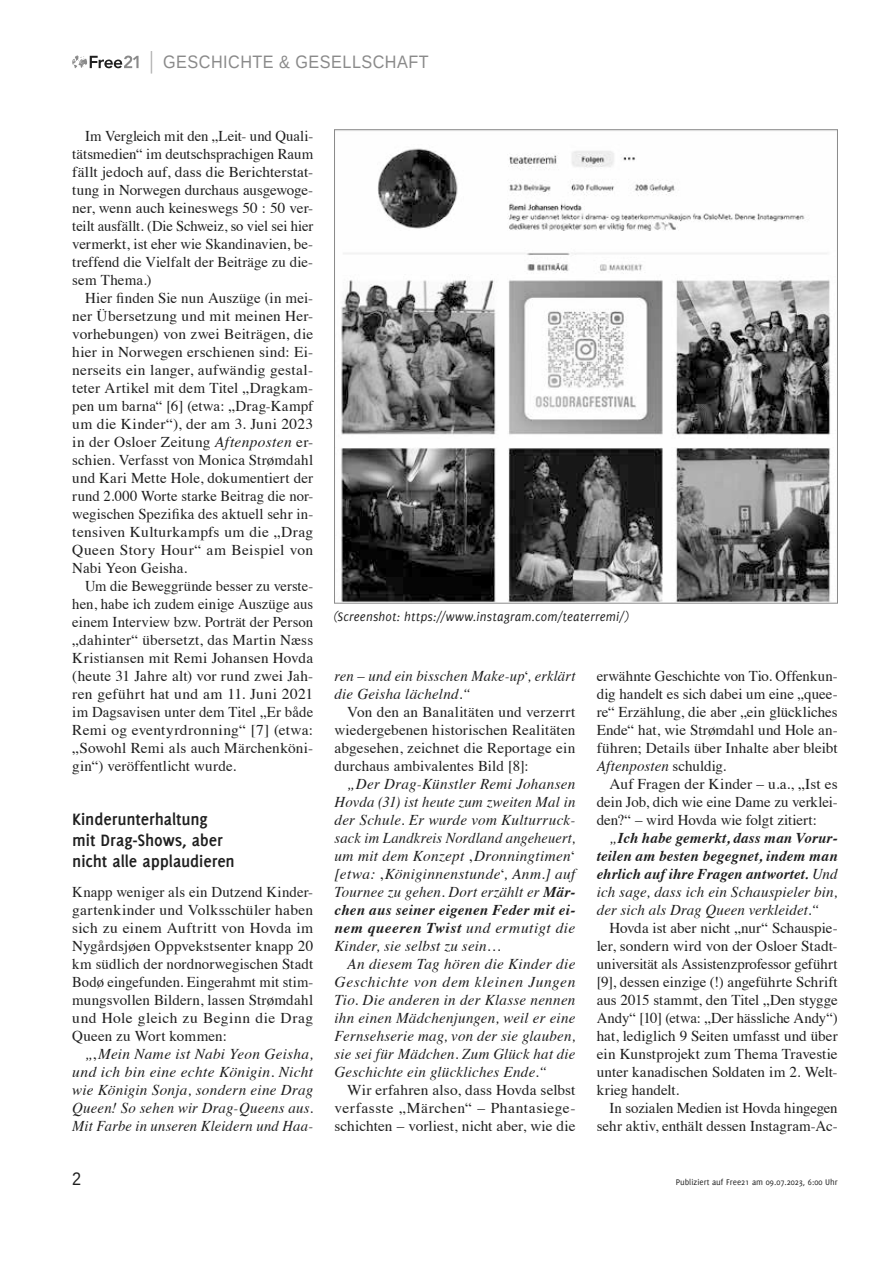
<style>
.page{position:relative;width:893px;height:1263px;background:#fff}
.page>*{position:absolute;margin:0;border:0;box-sizing:border-box;transform-origin:0 0}
.t1{font:700 18px/21px "Delicious";letter-spacing:-.005em;color:#1f1f1f}
.t2{font:18px "Liberation Sans";letter-spacing:.03em;color:#8a8a8a;scale:.9 1}
.t3{font:18px "Liberation Sans";color:#1f1f1f;scale:.9 1}
.t4{font:15px/18px "Times";letter-spacing:.01em;color:#1f1f1f;text-align:justify}
.t5{font:italic 15px/18px "Times";letter-spacing:.015em;color:#1f1f1f;text-align:justify}
.t6{font:italic 700 15px/18px "Times";letter-spacing:.01em;color:#1f1f1f;text-align:justify}
.t7{font:italic 13.5px "Delicious";letter-spacing:.015em;color:#1f1f1f}
.t8{font:9px "Delicious";color:#1f1f1f}
.s1{font-style:italic}
.s2{font-style:normal}
.s3{font-weight:700}
.s4{font-weight:400}
</style>
<div class="page">
<svg style="left:72px;top:55px;width:67px;height:13px"></svg>
<svg style="left:151px;top:51px;width:1px;height:23px"></svg>
<img style="left:341px;top:148px;width:490px;height:453px">
<p class="t2" style="left:163px;top:51px;width:297px">GESCHICHTE &amp; GESELLSCHAFT</p>
<p class="t4" style="left:72px;top:126px;width:242px;text-indent:13px">Im Vergleich mit den „Leit- und Quali&shy;tätsmedien“ im deutschsprachigen Raum fällt jedoch auf, dass die Berichterstat&shy;tung in Norwegen durchaus ausgewoge&shy;ner, wenn auch keineswegs 50 : 50 ver&shy;teilt ausfällt. (Die Schweiz, so viel sei hier vermerkt, ist eher wie Skandinavien, be&shy;treffend die Vielfalt der Beiträge zu die&shy;sem Thema.)</p>
<p class="t4" style="left:72px;top:288px;width:242px;text-indent:13px">Hier finden Sie nun Auszüge (in mei&shy;ner Übersetzung und mit meinen Her&shy;vorhebungen) von zwei Beiträgen, die hier in Norwegen erschienen sind: Ei&shy;nerseits ein langer, aufwändig gestal&shy;teter Artikel mit dem Titel „Dragkam&shy;pen um barna“ [6] (etwa: „Drag-Kampf um die Kinder“), der am 3. Juni 2023 in der Osloer Zeitung <span class="s1">Aftenposten</span> er&shy;schien. Verfasst von Monica Strømdahl und Kari Mette Hole, dokumentiert der rund 2.000 Worte starke Beitrag die nor&shy;wegischen Spezifika des aktuell sehr in&shy;tensiven Kulturkampfs um die „Drag Queen Story Hour“ am Beispiel von Nabi Yeon Geisha.</p>
<p class="t4" style="left:72px;top:576px;width:242px;text-indent:13px">Um die Beweggründe besser zu verste&shy;hen, habe ich zudem einige Auszüge aus einem Interview bzw. Porträt der Person „dahinter“ übersetzt, das Martin Næss Kristiansen mit Remi Johansen Hovda (heute 31 Jahre alt) vor rund zwei Jah&shy;ren geführt hat und am 11. Juni 2021 im Dagsavisen unter dem Titel „Er både Remi og eventyrdronning“ [7] (etwa: „Sowohl Remi als auch Märchenköni&shy;gin“) veröffentlicht wurde.</p>
<p class="t1" style="left:72px;top:809px;width:164px">Kinderunterhaltung mit Drag-Shows, aber nicht alle applaudieren</p>
<p class="t4" style="left:72px;top:882px;width:242px">Knapp weniger als ein Dutzend Kinder&shy;gartenkinder und Volksschüler haben sich zu einem Auftritt von Hovda im Nygårdsjøen Oppvekstsenter knapp 20 km südlich der nordnorwegischen Stadt Bodø eingefunden. Eingerahmt mit stim&shy;mungsvollen Bildern, lassen Strømdahl und Hole gleich zu Beginn die Drag Queen zu Wort kommen:</p>
<p class="t5" style="left:72px;top:1044px;width:242px;text-indent:13px">„<span class="s2">‚</span>Mein Name ist Nabi Yeon Geisha, und ich bin eine echte Königin. Nicht wie Königin Sonja, sondern eine Drag Queen! So sehen wir Drag-Queens aus.<br>Mit Farbe in unseren Kleidern und Haa-</p>
<p class="t7" style="left:333px;top:609px;width:297px">(Screenshot: https://www.instagram.com/teaterremi/)</p>
<p class="t5" style="left:334px;top:666px;width:242px">ren – und ein bisschen Make-up<span class="s2">ʻ</span>, erklärt die Geisha lächelnd.“</p>
<p class="t4" style="left:334px;top:702px;width:242px;text-indent:13px">Von den an Banalitäten und verzerrt wiedergebenen historischen Realitäten abgesehen, zeichnet die Reportage ein durchaus ambivalentes Bild [8]:</p>
<p class="t5" style="left:334px;top:774px;width:242px;text-indent:13px">„Der Drag-Künstler Remi Johansen Hovda (31) ist heute zum zweiten Mal in der Schule. Er wurde vom Kulturruck&shy;sack im Landkreis Nordland angeheuert, um mit dem Konzept <span class="s2">‚</span>Dronningtimen<span class="s2">ʻ </span>[etwa: <span class="s2">‚</span>Königinnenstunde<span class="s2">ʻ</span>, Anm.] auf Tournee zu gehen. Dort erzählt er <span class="s3">Mär&shy;chen aus seiner eigenen Feder mit ei&shy;nem queeren Twist</span> und ermutigt die Kinder, sie selbst zu sein…</p>
<p class="t5" style="left:334px;top:954px;width:242px;text-indent:13px">An diesem Tag hören die Kinder die Geschichte von dem kleinen Jungen Tio. Die anderen in der Klasse nennen ihn einen Mädchenjungen, weil er eine Fernsehserie mag, von der sie glauben, sie sei für Mädchen. Zum Glück hat die Geschichte ein glückliches Ende.“</p>
<p class="t4" style="left:334px;top:1080px;width:242px;text-indent:13px">Wir erfahren also, dass Hovda selbst verfasste „Märchen“ – Phantasiege&shy;schichten – vorliest, nicht aber, wie die</p>
<p class="t4" style="left:597px;top:666px;width:242px">erwähnte Geschichte von Tio. Offenkun&shy;dig handelt es sich dabei um eine „quee&shy;re“ Erzählung, die aber „ein glückliches Ende“ hat, wie Strømdahl und Hole an&shy;führen; Details über Inhalte aber bleibt <span class="s1">Aftenposten</span> schuldig.</p>
<p class="t4" style="left:597px;top:774px;width:242px;text-indent:13px">Auf Fragen der Kinder – u.a., „Ist es dein Job, dich wie eine Dame zu verklei&shy;den?“ – wird Hovda wie folgt zitiert:</p>
<p class="t6" style="left:597px;top:828px;width:242px;text-indent:13px"><span class="s4">„</span>Ich habe gemerkt, dass man Vorur&shy;teilen am besten begegnet, indem man ehrlich auf ihre Fragen antwortet. <span class="s4">Und ich sage, dass ich ein Schauspieler bin, der sich als Drag Queen verkleidet.“</span></p>
<p class="t4" style="left:597px;top:918px;width:242px;text-indent:13px">Hovda ist aber nicht „nur“ Schauspie&shy;ler, sondern wird von der Osloer Stadt&shy;universität als Assistenzprofessor geführt [9], dessen einzige (!) angeführte Schrift aus 2015 stammt, den Titel „Den stygge Andy“ [10] (etwa: „Der hässliche Andy“) hat, lediglich 9 Seiten umfasst und über ein Kunstprojekt zum Thema Travestie unter kanadischen Soldaten im 2. Welt&shy;krieg handelt.</p>
<p class="t4" style="left:597px;top:1098px;width:242px;text-align:right">In sozialen Medien ist Hovda hingegen sehr aktiv, enthält dessen Instagram-Ac-</p>
<p class="t3" style="left:72px;top:1168px;width:12px">2</p>
<p class="t8" style="left:676px;top:1177px;width:163px">Publiziert auf Free21 am 09.07.2023, 6:00 Uhr</p>
</div>
